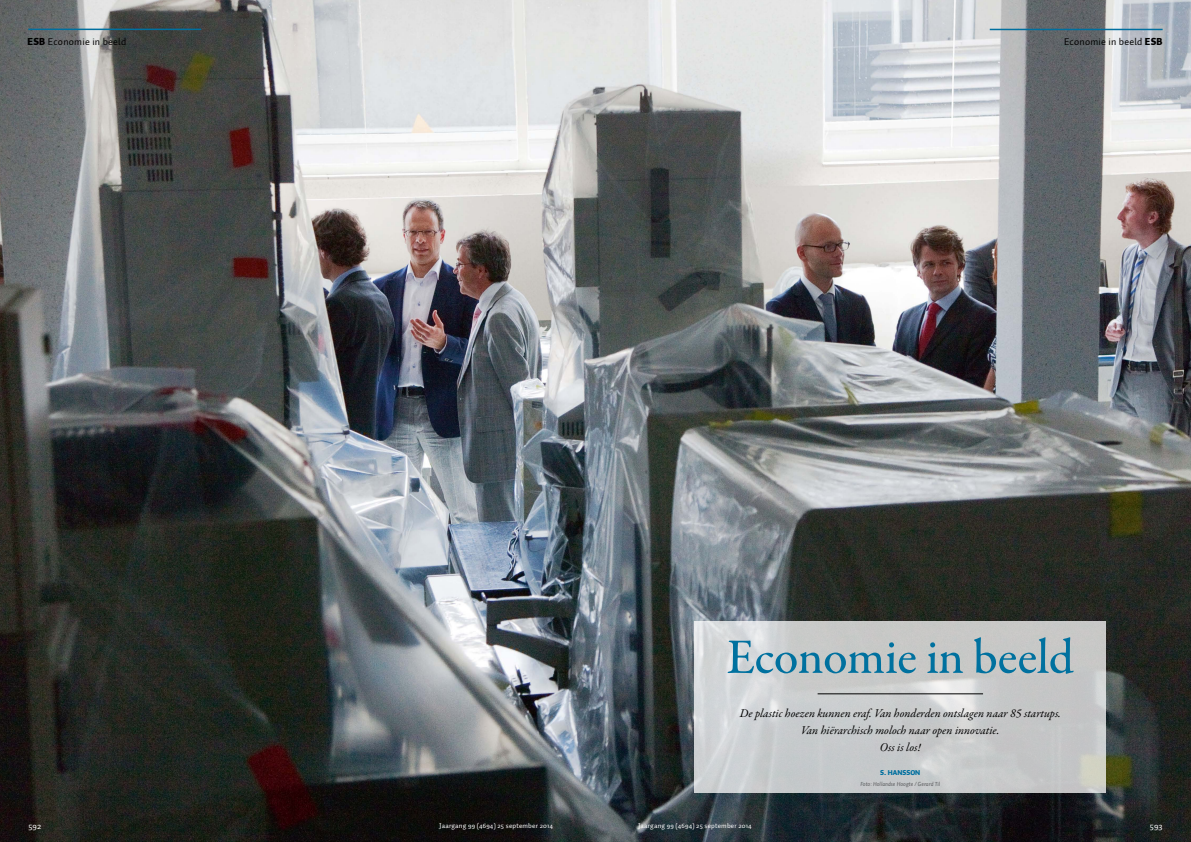
<style>
.page{position:relative;width:1191px;height:842px;background:#fff}
.page>*{position:absolute;margin:0;border:0;box-sizing:border-box;transform-origin:0 0}
.t1{font:500 50px "Garamond Premr Pro";letter-spacing:-.01em;color:#00719f}
.t2{font:italic 12px/17px "Garamond Premr Pro";color:#000;text-align:center}
.t3{font:10px "Auto 1";letter-spacing:.025em;color:#000}
.t4{font:9px "Auto 1";letter-spacing:.025em;color:#fff}
.t5{font:7px "Auto 1";letter-spacing:.025em;color:#fff}
.t6{font:900 7px "Auto 1";color:#006f9f}
.t7{font:italic 6px "Auto 1";color:#58595b}
.s1{font-weight:900}
</style>
<div class="page">
<img style="left:0;top:0;width:1191px;height:842px">
<svg style="left:694px;top:621px;width:412px;height:172px;background:#cacccc"></svg>
<hr style="left:28px;top:29px;width:173px;height:1px;background:#006f9f">
<hr style="left:817px;top:693px;width:166px;height:1px;background:#000">
<hr style="left:989px;top:29px;width:173px;height:1px;background:#006f9f">
<p class="t3" style="left:28px;top:35px;width:100px"><span class="s1">ESB</span> Economie in beeld</p>
<p class="t3" style="left:1064px;top:35px;width:100px">Economie in beeld <span class="s1">ESB</span></p>
<h1 class="t1" style="left:726px;top:627px;width:349px">Economie in beeld</h1>
<p class="t2" style="left:739px;top:705px;width:323px">De plastic hoezen kunnen eraf. Van honderden ontslagen naar 85 startups.<br>Van hiërarchisch moloch naar open innovatie.<br>Oss is los!</p>
<p class="t6" style="left:880px;top:768px;width:42px">S. HANSSON</p>
<p class="t7" style="left:860px;top:780px;width:81px">Foto: Hollandse Hoogte / Gerard Til</p>
<p class="t4" style="left:28px;top:820px;width:15px">592</p>
<p class="t5" style="left:439px;top:821px;width:115px">Jaargang 99 (4694) 25 september 2014</p>
<p class="t5" style="left:638px;top:821px;width:115px">Jaargang 99 (4694) 25 september 2014</p>
<p class="t4" style="left:1149px;top:820px;width:14px">593</p>
</div>
